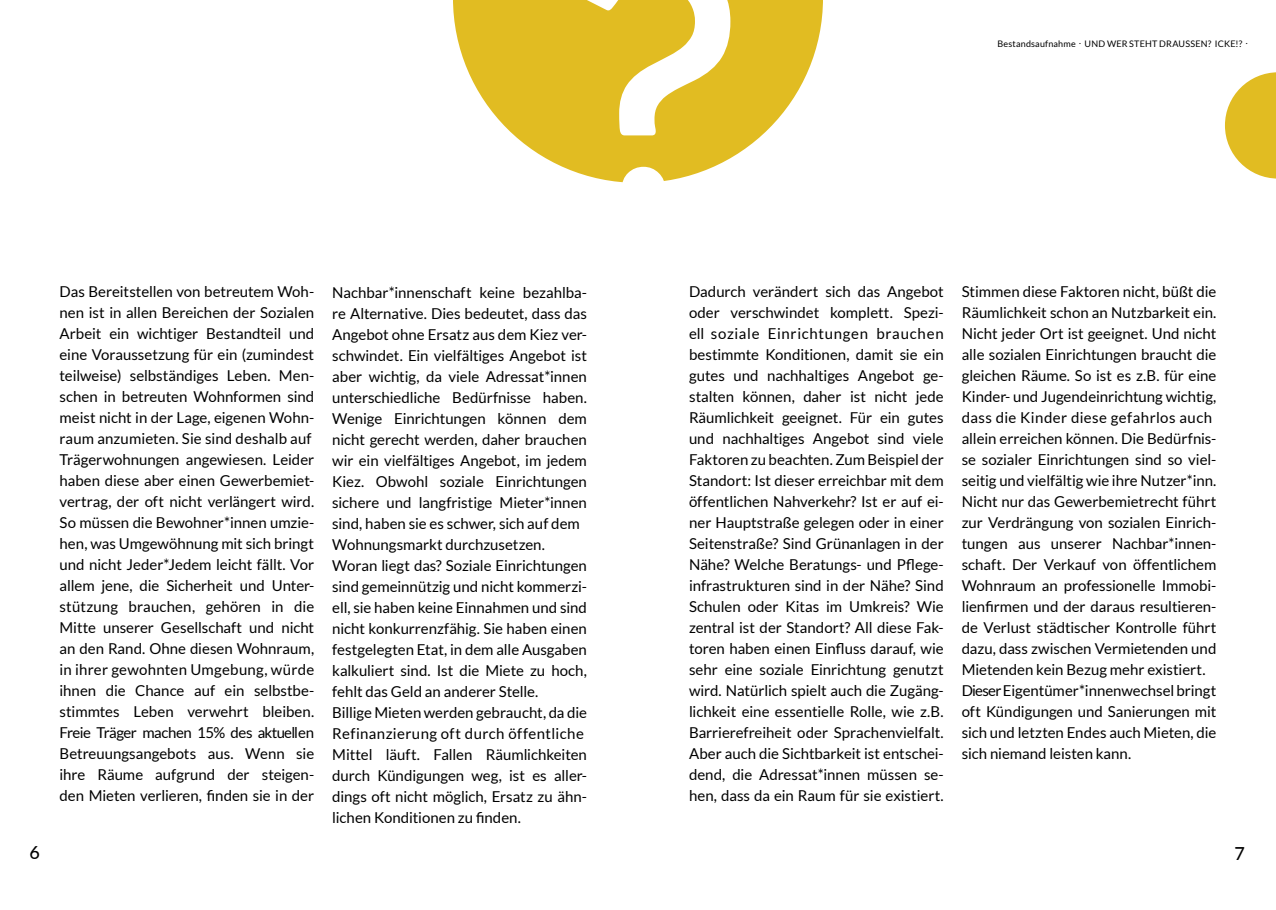
<style>
.page{position:relative;width:1276px;height:910px;background:#fff}
.page>*{position:absolute;margin:0;border:0;box-sizing:border-box;transform-origin:0 0}
.t1{font:500 393px "Conduit ITC";color:#fff}
.t2{font:500 18px "Lato";color:#000}
.Fließtext{font:15px/21px "Lato";color:#000;text-align:justify}
.t3{font:9px "Lato";letter-spacing:.02em;color:#000}
</style>
<div class="page">
<svg style="left:1225px;top:72px;width:51px;height:107px"></svg>
<svg style="left:453px;top:0;width:370px;height:183px;fill:#e1bc22"></svg>
<p class="t1" style="left:555px;top:-138px;width:202px">?</p>
<p class="t3" style="left:997px;top:38px;width:252px">Bestandsaufnahme . UND WER STEHT DRAUSSEN? ICKE!? .</p>
<p class="Fließtext" style="left:60px;top:281px;width:256px">Das Bereitstellen von betreutem Woh&shy;nen ist in allen Bereichen der Sozialen Arbeit ein wichtiger Bestandteil und eine Voraussetzung für ein (zumindest teilweise) selbständiges Leben. Men&shy;schen in betreuten Wohnformen sind meist nicht in der Lage, eigenen Wohn&shy;raum anzumieten. Sie sind deshalb auf</p>
<p class="Fließtext" style="left:60px;top:449px;width:256px">Trägerwohnungen angewiesen. Leider haben diese aber einen Gewerbemiet&shy;vertrag, der oft nicht verlängert wird.<br>So müssen die Bewohner*innen umzie&shy;hen, was Umgewöhnung mit sich bringt und nicht Jeder*Jedem leicht fällt. Vor allem jene, die Sicherheit und Unter&shy;stützung brauchen, gehören in die Mitte unserer Gesellschaft und nicht an den Rand. Ohne diesen Wohnraum, in ihrer gewohnten Umgebung, würde</p>
<p class="Fließtext" style="left:60px;top:680px;width:256px">ihnen die Chance auf ein selbstbe&shy;stimmtes Leben verwehrt bleiben.<br>Freie Träger machen 15% des aktuellen Betreuungsangebots aus. Wenn sie ihre Räume aufgrund der steigen&shy;den Mieten verlieren, finden sie in der</p>
<p class="Fließtext" style="left:332px;top:282px;width:256px">Nachbar*innenschaft keine bezahlba&shy;re Alternative. Dies bedeutet, dass das Angebot ohne Ersatz aus dem Kiez ver&shy;schwindet. Ein vielfältiges Angebot ist aber wichtig, da viele Adressat*innen unterschiedliche Bedürfnisse haben.<br>Wenige Einrichtungen können dem nicht gerecht werden, daher brauchen wir ein vielfältiges Angebot, im jedem Kiez. Obwohl soziale Einrichtungen sichere und langfristige Mieter*innen sind, haben sie es schwer, sich auf dem</p>
<p class="Fließtext" style="left:332px;top:534px;width:214px">Wohnungsmarkt durchzusetzen.</p>
<p class="Fließtext" style="left:332px;top:555px;width:256px">Woran liegt das? Soziale Einrichtungen sind gemeinnützig und nicht kommerzi&shy;ell, sie haben keine Einnahmen und sind nicht konkurrenzfähig. Sie haben einen festgelegten Etat, in dem alle Ausgaben kalkuliert sind. Ist die Miete zu hoch, fehlt das Geld an anderer Stelle.</p>
<p class="Fließtext" style="left:332px;top:702px;width:256px">Billige Mieten werden gebraucht, da die<br>Refinanzierung oft durch öffentliche</p>
<p class="Fließtext" style="left:332px;top:744px;width:256px">Mittel läuft. Fallen Räumlichkeiten durch Kündigungen weg, ist es aller&shy;dings oft nicht möglich, Ersatz zu ähn&shy;lichen Konditionen zu finden.</p>
<p class="Fließtext" style="left:689px;top:281px;width:256px">Dadurch verändert sich das Angebot oder verschwindet komplett. Spezi&shy;ell soziale Einrichtungen brauchen bestimmte Konditionen, damit sie ein gutes und nachhaltiges Angebot ge&shy;stalten können, daher ist nicht jede Räumlichkeit geeignet. Für ein gutes und nachhaltiges Angebot sind viele Faktoren zu beachten. Zum Beispiel der Standort: Ist dieser erreichbar mit dem öffentlichen Nahverkehr? Ist er auf ei&shy;ner Hauptstraße gelegen oder in einer Seitenstraße? Sind Grünanlagen in der Nähe? Welche Beratungs- und Pflege&shy;infrastrukturen sind in der Nähe? Sind Schulen oder Kitas im Umkreis? Wie zentral ist der Standort? All diese Fak&shy;toren haben einen Einfluss darauf, wie sehr eine soziale Einrichtung genutzt wird. Natürlich spielt auch die Zugäng&shy;lichkeit eine essentielle Rolle, wie z.B.<br>Barrierefreiheit oder Sprachenvielfalt.<br>Aber auch die Sichtbarkeit ist entschei&shy;dend, die Adressat*innen müssen se&shy;hen, dass da ein Raum für sie existiert.</p>
<p class="Fließtext" style="left:961px;top:281px;width:256px">Stimmen diese Faktoren nicht, büßt die Räumlichkeit schon an Nutzbarkeit ein.<br>Nicht jeder Ort ist geeignet. Und nicht alle sozialen Einrichtungen braucht die gleichen Räume. So ist es z.B. für eine Kinder- und Jugendeinrichtung wichtig, dass die Kinder diese gefahrlos auch</p>
<p class="Fließtext" style="left:961px;top:428px;width:256px">allein erreichen können. Die Bedürfnis&shy;se sozialer Einrichtungen sind so viel&shy;seitig und vielfältig wie ihre Nutzer*inn.<br>Nicht nur das Gewerbemietrecht führt zur Verdrängung von sozialen Einrich&shy;tungen aus unserer Nachbar*innen&shy;schaft. Der Verkauf von öffentlichem Wohnraum an professionelle Immobi&shy;lienfirmen und der daraus resultieren&shy;de Verlust städtischer Kontrolle führt dazu, dass zwischen Vermietenden und Mietenden kein Bezug mehr existiert.</p>
<p class="Fließtext" style="left:961px;top:680px;width:256px">DieserEigentümer*innenwechsel bringt oft Kündigungen und Sanierungen mit sich und letzten Endes auch Mieten, die sich niemand leisten kann.</p>
<p class="t2" style="left:29px;top:840px;width:12px">6</p>
<p class="t2" style="left:1234px;top:840px;width:12px">7</p>
</div>
